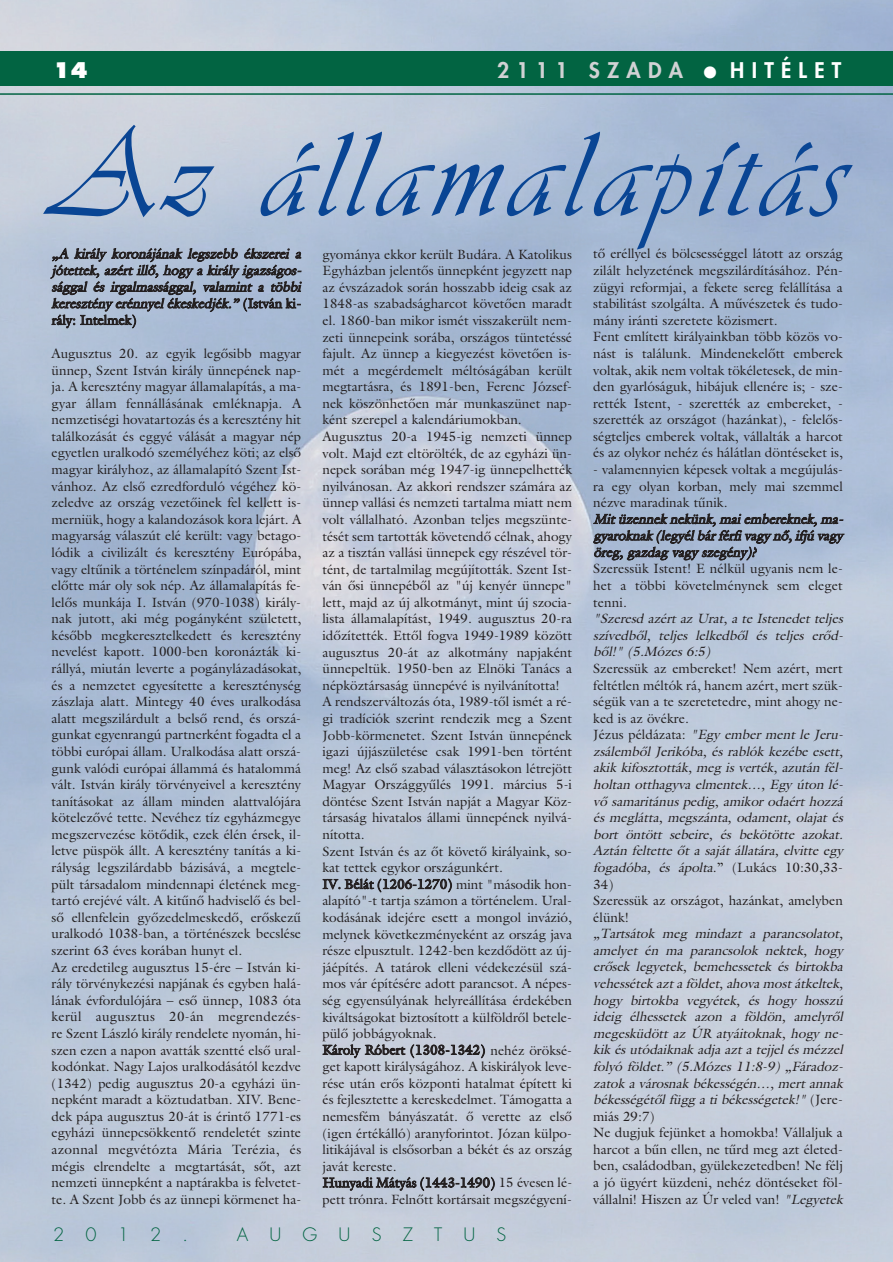
<style>
.page{position:relative;width:893px;height:1262px;background:#fff}
.page>*{position:absolute;margin:0;border:0;box-sizing:border-box;transform-origin:0 0}
.t1{font:126px "Vivante AH";letter-spacing:.06em;color:#094594}
.t2{font:800 21px "H Futura";letter-spacing:.345em;color:#d1d2d4}
.t3{font:800 21px "H Futura";letter-spacing:.345em;color:#fff}
.t4{font:700 21px "H Futura Extra";color:#fff}
.t5{font:300 18px "H Futura";letter-spacing:1.18em;color:#026442}
.t6{font:13.5px/16.6px "Galliard AH";color:#231f20}
.t7{font:italic 13.5px/16.6px "Galliard AH";color:#231f20}
.s1{font-style:normal}
</style>
<div class="page">
<img style="left:0;top:0;width:892px;height:1261px">
<div style="left:0;top:52px;width:892px;height:34px;background:#026442"></div>
<hr style="left:0;top:93px;width:892px;height:2px;background:#026442">
<h2 class="t4" style="left:53px;top:61px;width:36px">14</h2>
<h2 class="t2" style="left:497px;top:60px;width:187px">2111 SZADA</h2>
<h2 class="t3" style="left:730px;top:60px;width:113px">HITÉLET</h2>
<h1 class="t1" style="left:51px;top:131px;width:792px">Az államalapítás</h1>
<p class="t7" style="left:52px;top:246px;width:254px">„A király koronájának legszebb ékszerei a j ótettek, azért illô, hogy a király igazságos&shy;sággal és irgalmassággal, valamint a többi keresztény erénnyel ékeskedjék.” <span class="s1">( I s t v á n k i - rály: Intelmek)</span></p>
<p class="t6" style="left:52px;top:346px;width:251px">Augusztus 20. az egyik legôsibb magyar ünnep, Szent István király ünnepének nap&shy;ja. A keresztény magyar államalapítás, a ma&shy;gyar állam fennállásának emléknapja. A nemzetiségi hovatartozás és a keresztény hit találkozását és eggyé válását a magyar nép egyetlen uralkodó személyéhez köti; az elsô magyar királyhoz, az államalapító Szent Ist&shy;vánhoz. Az elsô ezredforduló végéhez kö&shy;zeledve az ország vezetôinek fel kellett is&shy;merniük, hogy a kalandozások kora lejárt. A magyarság válaszút elé került: vagy betago&shy;lódik a civilizált és keresztény Európába, vagy eltûnik a történelem színpadáról, mint elôtte már oly sok nép. Az államalapítás fe&shy;lelôs munkája I. István (970-1038) király&shy;nak jutott, aki még pogányként született, késôbb megkeresztelkedett és keresztény nevelést kapott. 1000-ben koronázták ki&shy;rállyá, miután leverte a pogánylázadásokat, és a nemzetet egyesítette a kereszténység zászlaja alatt. Mintegy 40 éves uralkodása alatt megszilárdult a belsô rend, és orszá&shy;gunkat egyenrangú partnerként fogadta el a többi európai állam. Uralkodása alatt orszá&shy;gunk valódi európai állammá és hatalommá vált. István király törvényeivel a keresztény tanításokat az állam minden alattvalójára kötelezôvé tette. Nevéhez tíz egyházmegye megszervezése kötôdik, ezek élén érsek, il&shy;letve püspök állt. A keresztény tanítás a ki&shy;rályság legszilárdabb bázisává, a megtele&shy;pült társadalom mindennapi életének meg&shy;tartó erejévé vált. A kitûnô hadviselô és bel&shy;sô ellenfelein gyôzedelmeskedô, erôskezû uralkodó 1038-ban, a történészek becslése szerint 63 éves korában hunyt el.<br>Az eredetileg augusztus 15-ére – István ki&shy;rály törvénykezési napjának és egyben halá&shy;lának évfordulójára – esô ünnep, 1083 óta kerül augusztus 20-án megrendezés&shy;re Szent László király rendelete nyomán, hi&shy;szen ezen a napon avatták szentté elsô ural&shy;kodónkat. Nagy Lajos uralkodásától kezdve (1342) pedig augusztus 20-a egyházi ün&shy;nepként maradt a köztudatban. XIV. Bene&shy;dek pápa augusztus 20-át is érintô 1771-es egyházi ünnepcsökkentô rendeletét szinte azonnal megvétózta Mária Terézia, és mégis elrendelte a megtartását, sôt, azt nemzeti ünnepként a naptárakba is felvetet&shy;te. A Szent Jobb és az ünnepi körmenet ha-</p>
<p class="t6" style="left:322px;top:247px;width:251px">gyománya ekkor került Budára. A Katolikus Egyházban jelentôs ünnepként jegyzett nap az évszázadok során hosszabb ideig csak az 1848-as szabadságharcot követôen maradt el. 1860-ban mikor ismét visszakerült nem&shy;zeti ünnepeink sorába, országos tüntetéssé fajult. Az ünnep a kiegyezést követôen is&shy;mét a megérdemelt méltóságában került megtartásra, és 1891-ben, Ferenc József&shy;nek köszönhetôen már munkaszünet nap&shy;ként szerepel a kalendáriumokban.<br>Augusztus 20-a 1945-ig nemzeti ünnep volt. Majd ezt eltörölték, de az egyházi ün&shy;nepek sorában még 1947-ig ünnepelhették nyilvánosan. Az akkori rendszer számára az ünnep vallási és nemzeti tartalma miatt nem volt vállalható. Azonban teljes megszünte&shy;tését sem tartották követendô célnak, ahogy az a tisztán vallási ünnepek egy részével tör&shy;tént, de tartalmilag megújították. Szent Ist&shy;ván ôsi ünnepébôl az "új kenyér ünnepe" lett, majd az új alkotmányt, mint új szocia&shy;lista államalapítást, 1949. augusztus 20-ra idôzítették. Ettôl fogva 1949-1989 között augusztus 20-át az alkotmány napjaként ünnepeltük. 1950-ben az Elnöki Tanács a népköztársaság ünnepévé is nyilvánította!<br>A rendszerváltozás óta, 1989-tôl ismét a ré&shy;gi tradíciók szerint rendezik meg a Szent Jobb-körmenetet. Szent István ünnepének igazi újjászületése csak 1991-ben történt meg! Az elsô szabad választásokon létrejött Magyar Országgyûlés 1991. március 5-i döntése Szent István napját a Magyar Köz&shy;társaság hivatalos állami ünnepének nyilvá&shy;nította.<br>Szent István és az ôt követô királyaink, so&shy;kat tettek egykor országunkért.<br>IV. Bélát (1206-1270) mint "második hon&shy;alapító"-t tartja számon a történelem. Ural&shy;kodásának idejére esett a mongol invázió, melynek következményeként az ország java része elpusztult. 1242-ben kezdôdött az új&shy;jáépítés. A tatárok elleni védekezésül szá&shy;mos vár építésére adott parancsot. A népes&shy;ség egyensúlyának helyreállítása érdekében kiváltságokat biztosított a külföldrôl betele&shy;pülô jobbágyoknak.<br>Károly Róbert (1308-1342) nehéz öröksé&shy;get kapott királyságához. A kiskirályok leve&shy;rése után erôs központi hatalmat épített ki és fejlesztette a kereskedelmet. Támogatta a nemesfém bányászatát. ô verette az elsô (igen értékálló) aranyforintot. Józan külpo&shy;litikájával is elsôsorban a békét és az ország javát kereste.<br>Hunyadi Mátyás (1443-1490) 15 évesen lé&shy;pett trónra. Felnôtt kortársait megszégyení-</p>
<p class="t6" style="left:593px;top:247px;width:251px">tô eréllyel és bölcsességgel látott az ország zilált helyzetének megszilárdításához. Pén&shy;zügyi reformjai, a fekete sereg felállítása a stabilitást szolgálta. A mûvészetek és tudo&shy;mány iránti szeretete közismert.<br>Fent említett királyainkban több közös vo&shy;nást is találunk. Mindenekelôtt emberek voltak, akik nem voltak tökéletesek, de min&shy;den gyarlóságuk, hibájuk ellenére is; - sze&shy;rették Istent, - szerették az embereket, - szerették az országot (hazánkat), - felelôs&shy;ségteljes emberek voltak, vállalták a harcot és az olykor nehéz és hálátlan döntéseket is,</p>
<p class="t6" style="left:593px;top:462px;width:251px;text-align:justify">- valamennyien képesek voltak a megújulás&shy;ra egy olyan korban, mely mai szemmel nézve maradinak tûnik.</p>
<p class="t7" style="left:593px;top:512px;width:254px">Mitüzennek nekünk,maiembereknek,ma&shy;gyaroknak (legyélbárférfivagy nô,ifjú vagy öreg, gazdag vagy szegény)?</p>
<p class="t6" style="left:593px;top:562px;width:251px;text-align:justify">Szeressük Istent! E nélkül ugyanis nem le&shy;het a többi követelménynek sem eleget tenni.</p>
<p class="t7" style="left:593px;top:611px;width:254px;text-align:justify">"Szeresd azért az Urat, a te Istenedet teljes szívedbôl, telj es lelkedbôl és telj es erôd&shy;bôl!" (5.Mózes 6:5)</p>
<p class="t7" style="left:593px;top:661px;width:254px"><span class="s1">Szeressük az embereket! Nem azért, mert feltétlen méltók rá, hanem azért, mert szük&shy;ségük van a te szeretetedre, mint ahogy ne&shy;ked is az övékre.<br>Jé zus p éldáz ata :</span> "Egy ember ment le Jeru&shy;zsálembôl Jerikóba, és rablók kezébe esett, akik kifosztották, meg is verték, azután fél&shy;holtan otthagyva elmentek …, Egy úton lé&shy;vô samaritánus p edig, amikor odaért hozzá és meglátta, megszánta, odament, olajat és bort öntött sebeire, és bekötötte azokat.<br>Aztán feltette ôt a saj át állatára, elvitte egy fogadóba, és ápolta<span class="s1">.” (Lukács 10:30,33- 34)<br>Szeressük az országot, hazánkat, amelyben élünk!</span></p>
<p class="t7" style="left:593px;top:926px;width:254px">„Tartsátok meg mindazt a p arancsolatot, amelyet én ma p arancsolok nektek, hogy erôsek legyetek, bemehessetek és birtokba vehessétek azta földet,ahova mostátkeltek, hogy birtokba vegyétek, és hogy hosszú ideig élhessetek azon a földön, amelyrôl megesküdött az ÚR atyáitoknak, hogy ne&shy;kik és utódaiknak adj a azt a tejj el és mézzel folyó földet.” (5.Mózes 11:8-9) „Fáradoz&shy;zatok a városnak békességén…, mert annak békességétôl függ a ti békességetek!" <span class="s1">( J e r e - miás 29:7)<br>Ne dugjuk fejünket a homokba! Vállaljuk a harcot a bûn ellen, ne tûrd meg azt életed&shy;ben, családodban, gyülekezetedben! Ne félj a jó ügyért küzdeni, nehéz döntéseket föl&shy;vállalni! Hiszen az Úr veled van!</span> "Legyetek</p>
<h3 class="t5" style="left:53px;top:1225px;width:137px">2012.</h3>
<h3 class="t5" style="left:237px;top:1225px;width:271px">AUGUSZTUS</h3>
</div>
